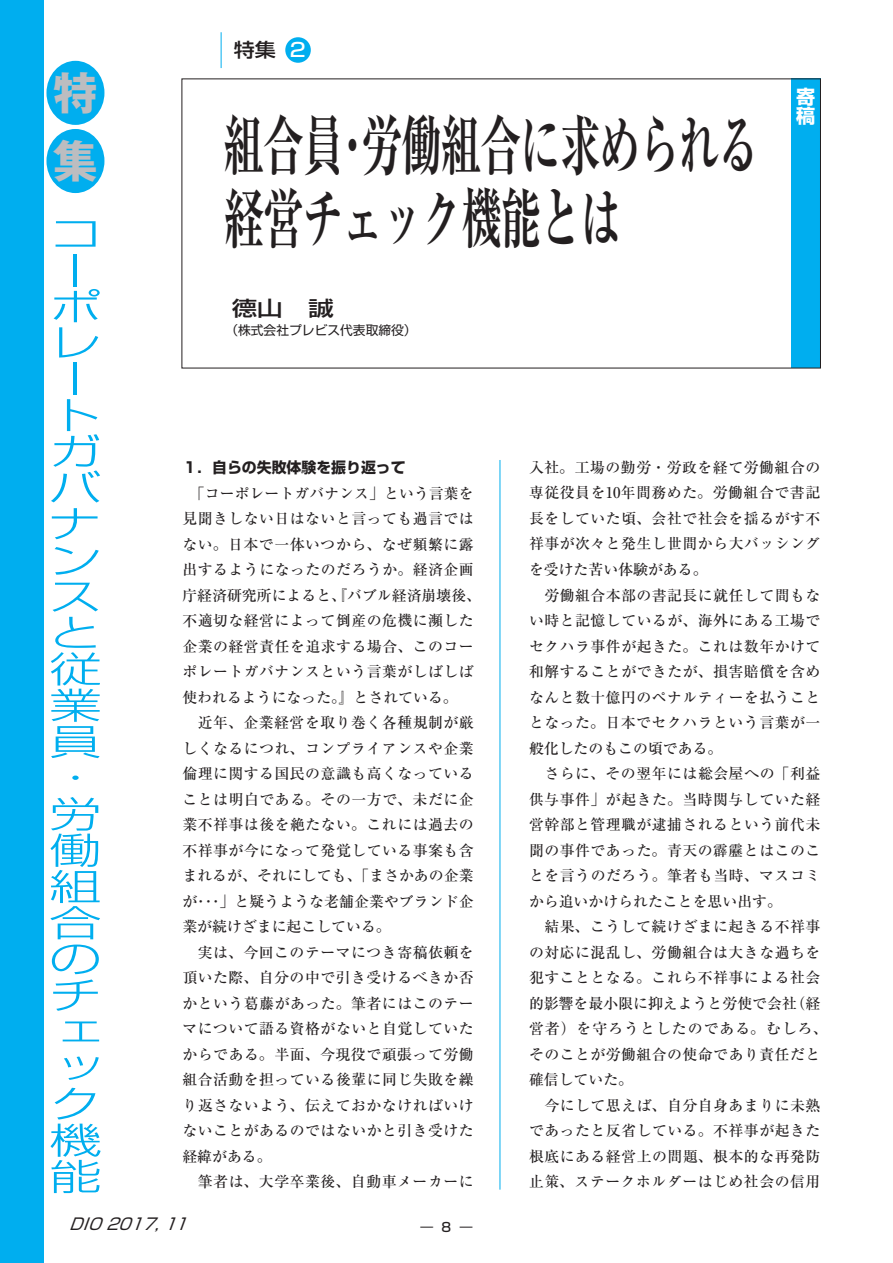
<style>
.page{position:relative;width:893px;height:1263px;background:#fff}
.page>*{position:absolute;margin:0;border:0;box-sizing:border-box;transform-origin:0 0}
.t1{font:700 65.85px/73.3px "Ryumin Pro";letter-spacing:-.03em;color:#231f20;scale:.62 1}
.t2{font:700 44.85px/68.1px "Gothic MB101 Pro";color:#bcbdc0}
.t3{font:300 36.3px/36.3px "Shin Go Pro";color:#00aeef;scale:1.45 1}
.t4{font:500 20.4px "Shin Go Pro";color:#231f20;scale:1.25 1}
.t5{font:500 19.2px "Shin Go Pro";color:#231f20;scale:1.1 1}
.t6{font:700 19.2px/19.2px "Shin Go Pro";color:#fff}
.t7{font:italic 15.9px "Shin Go Pro";color:#231f20}
.t8{font:500 14.85px/25.5px "Ryumin Pro";letter-spacing:.035em;color:#231f20}
.t9{font:700 14.85px "Shin Go Pro";color:#231f20}
.t10{font:12.75px "Shin Go Pro";color:#231f20}
.t11{font:500 12.75px "Shin Go Pro";color:#231f20}
.s1{color:#fff}
</style>
<div class="page">
<div style="left:791px;top:79px;width:30px;height:289px;background:#00aeef"></div>
<div style="left:0;top:0;width:44px;height:1263px;background:#00aeef"></div>
<div style="left:46px;top:61px;width:58px;height:64px;background:#00aeef;border-radius:50%"></div>
<div style="left:46px;top:129px;width:58px;height:64px;background:#00aeef;border-radius:50%"></div>
<div style="left:285px;top:37px;width:26px;height:26px;background:#00aeef;border-radius:50%"></div>
<hr style="left:221px;top:32px;width:1px;height:36px;background:#00aeef">
<hr style="left:500px;top:460px;width:1px;height:729px;background:#00aeef">
<h2 class="t2" style="left:53px;top:53px;width:46px">特集</h2>
<h3 class="t3" style="left:49px;top:211px;width:37px">コーポレートガバナンスと従業員・労働組合のチェック機能</h3>
<p class="t5" style="left:234px;top:34px;width:67px">特集 <span class="s1">2</span></p>
<h1 class="t1" style="left:223px;top:104px;width:866px">組合員・労働組合に求められる経営チェック機能とは</h1>
<h3 class="t4" style="left:232px;top:291px;width:83px">德山　誠</h3>
<p class="t10" style="left:225px;top:320px;width:193px">（株式会社プレビス代表取締役）</p>
<p class="t6" style="left:796px;top:85px;width:20px">寄稿</p>
<p class="t9" style="left:182px;top:456px;width:225px">１．自らの失敗体験を振り返って</p>
<p class="t8" style="left:182px;top:479px;width:300px">　「コーポレートガバナンス」という言葉を見聞きしない日はないと言っても過言ではない。日本で一体いつから、なぜ頻繁に露出するようになったのだろうか。経済企画庁経済研究所によると、『バブル経済崩壊後、不適切な経営によって倒産の危機に瀕した企業の経営責任を追求する場合、このコーポレートガバナンスという言葉がしばしば使われるようになった。』とされている。<br>　近年、企業経営を取り巻く各種規制が厳しくなるにつれ、コンプライアンスや企業倫理に関する国民の意識も高くなっていることは明白である。その一方で、未だに企業不祥事は後を絶たない。これには過去の不祥事が今になって発覚している事案も含まれるが、それにしても、「まさかあの企業が･･･」と疑うような老舗企業やブランド企業が続けざまに起こしている。　<br>　実は、今回このテーマにつき寄稿依頼を頂いた際、自分の中で引き受けるべきか否かという葛藤があった。筆者にはこのテーマについて語る資格がないと自覚していたからである。半面、今現役で頑張って労働組合活動を担っている後輩に同じ失敗を繰り返さないよう、伝えておかなければいけないことがあるのではないかと引き受けた経緯がある。<br>　筆者は、大学卒業後、自動車メーカーに</p>
<p class="t8" style="left:529px;top:454px;width:300px">入社。工場の勤労・労政を経て労働組合の専従役員を10年間務めた。労働組合で書記長をしていた頃、会社で社会を揺るがす不祥事が次々と発生し世間から大バッシングを受けた苦い体験がある。<br>　労働組合本部の書記長に就任して間もない時と記憶しているが、海外にある工場でセクハラ事件が起きた。これは数年かけて和解することができたが、損害賠償を含めなんと数十億円のペナルティーを払うこととなった。日本でセクハラという言葉が一般化したのもこの頃である。<br>　さらに、その翌年には総会屋への「利益供与事件」が起きた。当時関与していた経営幹部と管理職が逮捕されるという前代未聞の事件であった。青天の霹靂とはこのことを言うのだろう。筆者も当時、マスコミから追いかけられたことを思い出す。<br>　結果、こうして続けざまに起きる不祥事の対応に混乱し、労働組合は大きな過ちを犯すこととなる。これら不祥事による社会的影響を最小限に抑えようと労使で会社（経営者）を守ろうとしたのである。むしろ、そのことが労働組合の使命であり責任だと確信していた。<br>　今にして思えば、自分自身あまりに未熟であったと反省している。不祥事が起きた根底にある経営上の問題、根本的な再発防止策、ステークホルダーはじめ社会の信用</p>
<p class="t7" style="left:69px;top:1210px;width:127px">DIO2017,11</p>
<p class="t11" style="left:420px;top:1216px;width:54px">― 8 ―</p>
</div>
